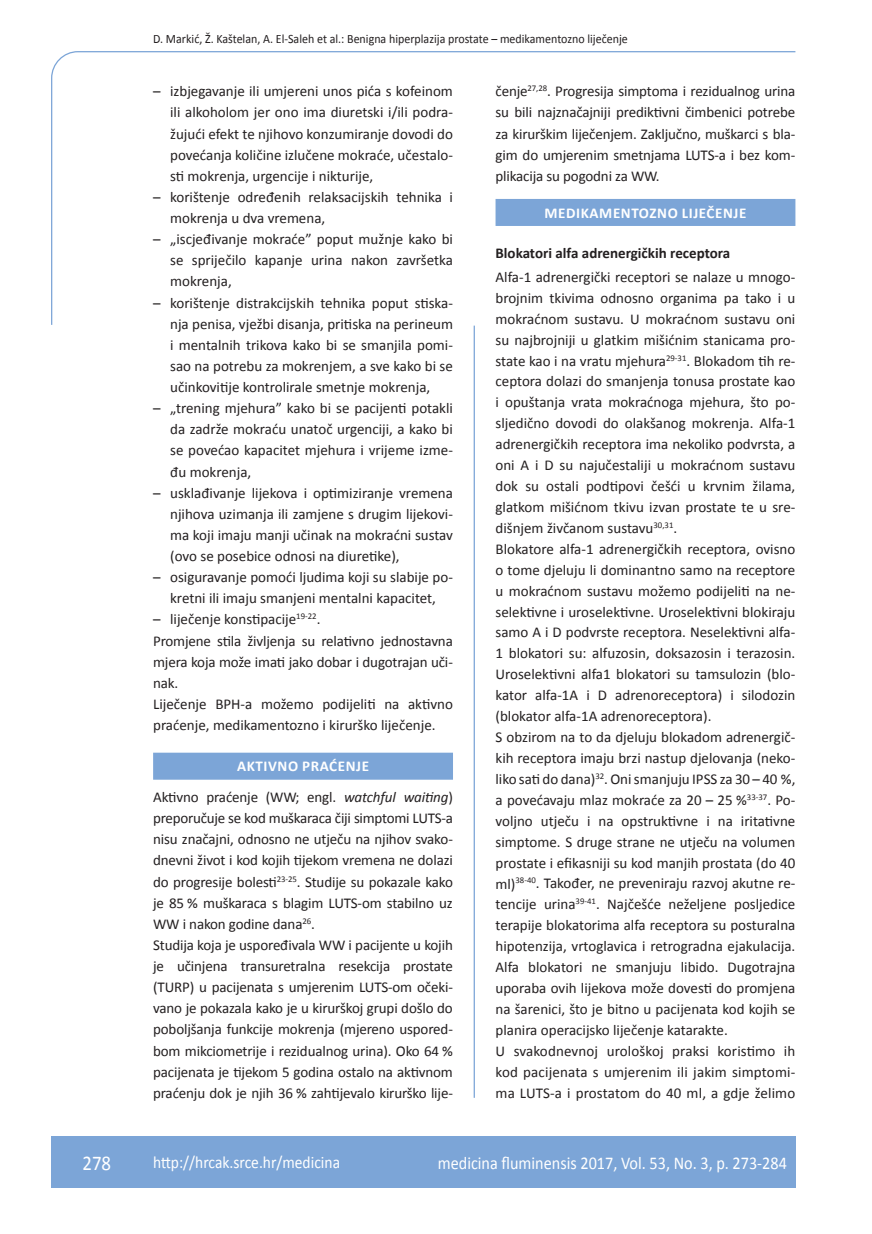
<style>
.page{position:relative;width:872px;height:1234px;background:#fff}
.page>*{position:absolute;margin:0;border:0;box-sizing:border-box;transform-origin:0 0}
.t1{font:21px "Calibri";color:#fff;scale:.9 1}
.t2{font:18px "Calibri";color:#fff;scale:.9 1}
.t3{font:17.25px "Calibri";color:#fff;scale:.9 1}
.t4{font:15px/20.9px "Calibri";color:#231f20;text-align:justify}
.t5{font:700 15px "Calibri";color:#231f20}
.t6{font:700 15px "Calibri";color:#fff}
.t7{font:12.75px "Calibri";color:#231f20;scale:.94 1}
.s1{font-weight:700;color:#fff}
.s2{font-style:italic}
</style>
<div class="page">
<svg style="left:51px;top:51px;width:745px;height:274px"></svg>
<hr style="left:473px;top:325px;width:2px;height:772px;background:#7ca5d7">
<div style="left:51px;top:1135px;width:744px;height:51px;background:#7ca5d7"></div>
<div style="left:153px;top:752px;width:300px;height:27px;background:#7ca5d7"></div>
<div style="left:495px;top:199px;width:300px;height:27px;background:#7ca5d7"></div>
<p class="t7" style="left:153px;top:30px;width:506px">D. Markić, Ž. Kaštelan, A. El-Saleh et al.: Benigna hiperplazija prostate – medikamentozno liječenje</p>
<p class="t4" style="left:170px;top:80px;width:284px;text-indent:-17px">– izbjegavanje ili umjereni unos pića s kofeinom ili alkoholom jer ono ima diuretski i/ili podra&shy;žujući efekt te njihovo konzumiranje dovodi do povećanja količine izlučene mokraće, učestalo&shy;sti mokrenja, urgencije i nikturije,</p>
<p class="t4" style="left:170px;top:186px;width:284px;text-indent:-17px">– korištenje određenih relaksacijskih tehnika i mokrenja u dva vremena,</p>
<p class="t4" style="left:170px;top:228px;width:284px;text-indent:-17px">– „iscjeđivanje mokraće” poput mužnje kako bi se spriječilo kapanje urina nakon završetka mokrenja,</p>
<p class="t4" style="left:170px;top:291px;width:284px;text-indent:-17px">– korištenje distrakcijskih tehnika poput stiska&shy;nja penisa, vježbi disanja, pritiska na perineum i mentalnih trikova kako bi se smanjila pomi&shy;sao na potrebu za mokrenjem, a sve kako bi se učinkovitije kontrolirale smetnje mokrenja,</p>
<p class="t4" style="left:170px;top:397px;width:284px;text-indent:-17px">– „trening mjehura” kako bi se pacijenti potakli da zadrže mokraću unatoč urgenciji, a kako bi se povećao kapacitet mjehura i vrijeme izme&shy;đu mokrenja,</p>
<p class="t4" style="left:170px;top:481px;width:284px;text-indent:-17px">– usklađivanje lijekova i optimiziranje vremena njihova uzimanja ili zamjene s drugim lijekovi&shy;ma koji imaju manji učinak na mokraćni sustav (ovo se posebice odnosi na diuretike),</p>
<p class="t4" style="left:153px;top:565px;width:301px;text-align:center">– osiguravanje pomoći ljudima koji su slabije po&shy;kretni ili imaju smanjeni mentalni kapacitet,</p>
<p class="t4" style="left:153px;top:608px;width:301px;text-align:left">– liječenje konstipacije<sup>19-22</sup>.<br>Promjene stila življenja su relativno jednostavna mjera koja može imati jako dobar i dugotrajan uči&shy;nak.<br>Liječenje BPH-a možemo podijeliti na aktivno praćenje, medikamentozno i kirurško liječenje.</p>
<p class="t6" style="left:237px;top:757px;width:19px">AKTIVNO</p>
<p class="t4" style="left:153px;top:750px;width:301px;line-height:30.6px;text-indent:149px"><span class="s1">PRAĆENJE<br></span>Aktivno praćenje (WW; engl. <span class="s2">watchful waiting</span>)</p>
<p class="t4" style="left:153px;top:806px;width:301px;text-align:left">preporučuje se kod muškaraca čiji simptomi LUTS-a nisu značajni, odnosno ne utječu na njihov svako&shy;dnevni život i kod kojih tijekom vremena ne dolazi do progresije bolesti<sup>23-25</sup>. Studije su pokazale kako je 85 % muškaraca s blagim LUTS-om stabilno uz WW i nakon godine dana<sup>26</sup>.<br>Studija koja je uspoređivala WW i pacijente u kojih je učinjena transuretralna resekcija prostate (TURP) u pacijenata s umjerenim LUTS-om očeki&shy;vano je pokazala kako je u kirurškoj grupi došlo do poboljšanja funkcije mokrenja (mjereno uspored&shy;bom mikciometrije i rezidualnog urina). Oko 64 % pacijenata je tijekom 5 godina ostalo na aktivnom praćenju dok je njih 36 % zahtijevalo kirurško lije-</p>
<p class="t4" style="left:495px;top:80px;width:301px">čenje<sup>27,28</sup>. Progresija simptoma i rezidualnog urina su bili najznačajniji prediktivni čimbenici potrebe za kirurškim liječenjem. Zaključno, muškarci s bla&shy;gim do umjerenim smetnjama LUTS-a i bez kom&shy;plikacija su pogodni za WW.</p>
<p class="t6" style="left:544px;top:203px;width:24px">MEDIKAMENTOZNO</p>
<p class="t6" style="left:682px;top:203px;width:8px">LIJEČENJE</p>
<p class="t5" style="left:495px;top:244px;width:236px">BLOKATORI ALFA ADRENERGIČKIH RECEPTORA</p>
<p class="t4" style="left:495px;top:266px;width:301px;text-align:left">Alfa-1 adrenergički receptori se nalaze u mnogo&shy;brojnim tkivima odnosno organima pa tako i u mokraćnom sustavu. U mokraćnom sustavu oni su najbrojniji u glatkim mišićnim stanicama pro&shy;state kao i na vratu mjehura<sup>29-31</sup>. Blokadom tih re&shy;ceptora dolazi do smanjenja tonusa prostate kao i opuštanja vrata mokraćnoga mjehura, što po&shy;sljedično dovodi do olakšanog mokrenja. Alfa-1 adrenergičkih receptora ima nekoliko podvrsta, a oni A i D su najučestaliji u mokraćnom sustavu dok su ostali podtipovi češći u krvnim žilama, glatkom mišićnom tkivu izvan prostate te u sre&shy;dišnjem živčanom sustavu<sup>30,31</sup>.<br>Blokatore alfa-1 adrenergičkih receptora, ovisno o tome djeluju li dominantno samo na receptore u mokraćnom sustavu možemo podijeliti na ne&shy;selektivne i uroselektivne. Uroselektivni blokiraju samo A i D podvrste receptora. Neselektivni alfa-1 blokatori su: alfuzosin, doksazosin i terazosin.<br>Uroselektivni alfa1 blokatori su tamsulozin (blo&shy;kator alfa-1A i D adrenoreceptora) i silodozin (blokator alfa-1A adrenoreceptora).<br>S obzirom na to da djeluju blokadom adrenergič&shy;kih receptora imaju brzi nastup djelovanja (neko&shy;liko sati do dana)<sup>32</sup>. Oni smanjuju IPSS za 30 – 40 %, a povećavaju mlaz mokraće za 20 – 25 %<sup>33-37</sup>. Po&shy;voljno utječu i na opstruktivne i na iritativne simptome. S druge strane ne utječu na volumen prostate i efikasniji su kod manjih prostata (do 40 ml)<sup>38-40</sup>. Također, ne preveniraju razvoj akutne re&shy;tencije urina<sup>39-41</sup>. Najčešće neželjene posljedice terapije blokatorima alfa receptora su posturalna hipotenzija, vrtoglavica i retrogradna ejakulacija.<br>Alfa blokatori ne smanjuju libido. Dugotrajna uporaba ovih lijekova može dovesti do promjena na šarenici, što je bitno u pacijenata kod kojih se planira operacijsko liječenje katarakte.<br>U svakodnevnoj urološkoj praksi koristimo ih kod pacijenata s umjerenim ili jakim simptomi&shy;ma LUTS-a i prostatom do 40 ml, a gdje želimo</p>
<h1 class="t1" style="left:82px;top:1149px;width:33px">278</h1>
<p class="t3" style="left:153px;top:1150px;width:209px">http://hrcak.srce.hr/medicina</p>
<p class="t2" style="left:438px;top:1151px;width:389px">medicina fluminensis 2017, Vol. 53, No. 3, p. 273-284</p>
</div>
